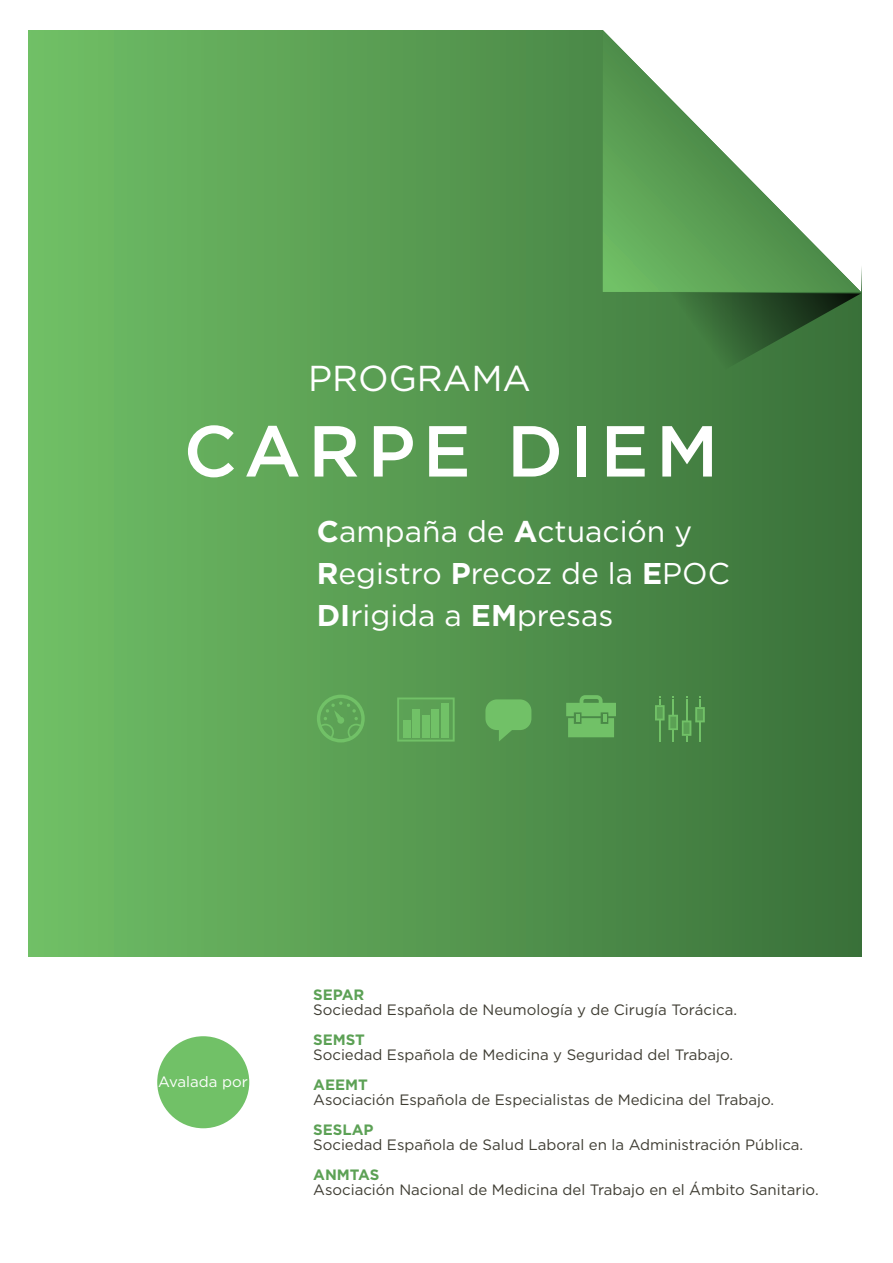
<style>
.page{position:relative;width:893px;height:1263px;background:#fff}
.page>*{position:absolute;margin:0;border:0;box-sizing:border-box;transform-origin:0 0}
.t1{font:500 72px "Gotham";letter-spacing:.1em;color:#fff}
.t2{font:36px "Gotham";color:#fff}
.t3{font:30px/42px "Gotham";color:#fff}
.t4{font:15px "Gotham";color:#3e3c32}
.t5{font:700 15px "Gotham";color:#5ca155}
.t6{font:15px "Gotham";color:#fff}
.s1{font-weight:700}
</style>
<div class="page">
<div style="left:29px;top:30px;width:832px;height:927px;background:linear-gradient(to right,#71bf66,#397039)"></div>
<svg style="left:603px;top:30px;width:258px;height:262px"></svg>
<svg style="left:603px;top:292px;width:258px;height:89px;background:#3b703a"></svg>
<svg style="left:485px;top:699px;width:46px;height:42px;background:#67b35f"></svg>
<svg style="left:397px;top:697px;width:58px;height:44px;background:#60a859"></svg>
<div style="left:403px;top:720px;width:8px;height:18px;background:#71c167"></div>
<div style="left:412px;top:709px;width:8px;height:29px;background:#71c167"></div>
<div style="left:422px;top:715px;width:8px;height:23px;background:#71c167"></div>
<div style="left:432px;top:709px;width:7px;height:29px;background:#71c167"></div>
<div style="left:441px;top:703px;width:8px;height:35px;background:#71c167"></div>
<svg style="left:566px;top:695px;width:50px;height:42px;background:#67b25e"></svg>
<svg style="left:317px;top:695px;width:48px;height:47px;background:#61aa5a"></svg>
<svg style="left:655px;top:695px;width:50px;height:46px;background:#51934d"></svg>
<hr style="left:659px;top:720px;width:2px;height:21px;background:#71c167">
<div style="left:157px;top:1036px;width:92px;height:92px;background:#71c167;border-radius:50%"></div>
<h2 class="t2" style="left:308px;top:358px;width:225px">PROGRAMA</h2>
<h1 class="t1" style="left:184px;top:410px;width:536px">CARPE DIEM</h1>
<h3 class="t3" style="left:317px;top:510px;width:415px"><span class="s1">C</span>ampaña de <span class="s1">A</span>ctuación y<br><span class="s1">R</span>egistro <span class="s1">P</span>recoz de la <span class="s1">E</span>POC<br><span class="s1">DI</span>rigida a <span class="s1">EM</span>presas</h3>
<p class="t6" style="left:158px;top:1073px;width:91px">Avalada por</p>
<p class="t5" style="left:313px;top:986px;width:53px">SEPAR</p>
<p class="t4" style="left:313px;top:1001px;width:425px">Sociedad Española de Neumología y de Cirugía Torácica.</p>
<p class="t5" style="left:313px;top:1031px;width:53px">SEMST</p>
<p class="t4" style="left:313px;top:1046px;width:421px">Sociedad Española de Medicina y Seguridad del Trabajo.</p>
<p class="t5" style="left:313px;top:1076px;width:56px">AEEMT</p>
<p class="t4" style="left:313px;top:1091px;width:462px">Asociación Española de Especialistas de Medicina del Trabajo.</p>
<p class="t5" style="left:313px;top:1121px;width:62px">SESLAP</p>
<p class="t4" style="left:313px;top:1136px;width:492px">Sociedad Española de Salud Laboral en la Administración Pública.</p>
<p class="t5" style="left:313px;top:1166px;width:68px">ANMTAS</p>
<p class="t4" style="left:313px;top:1181px;width:507px">Asociación Nacional de Medicina del Trabajo en el Ámbito Sanitario.</p>
</div>
